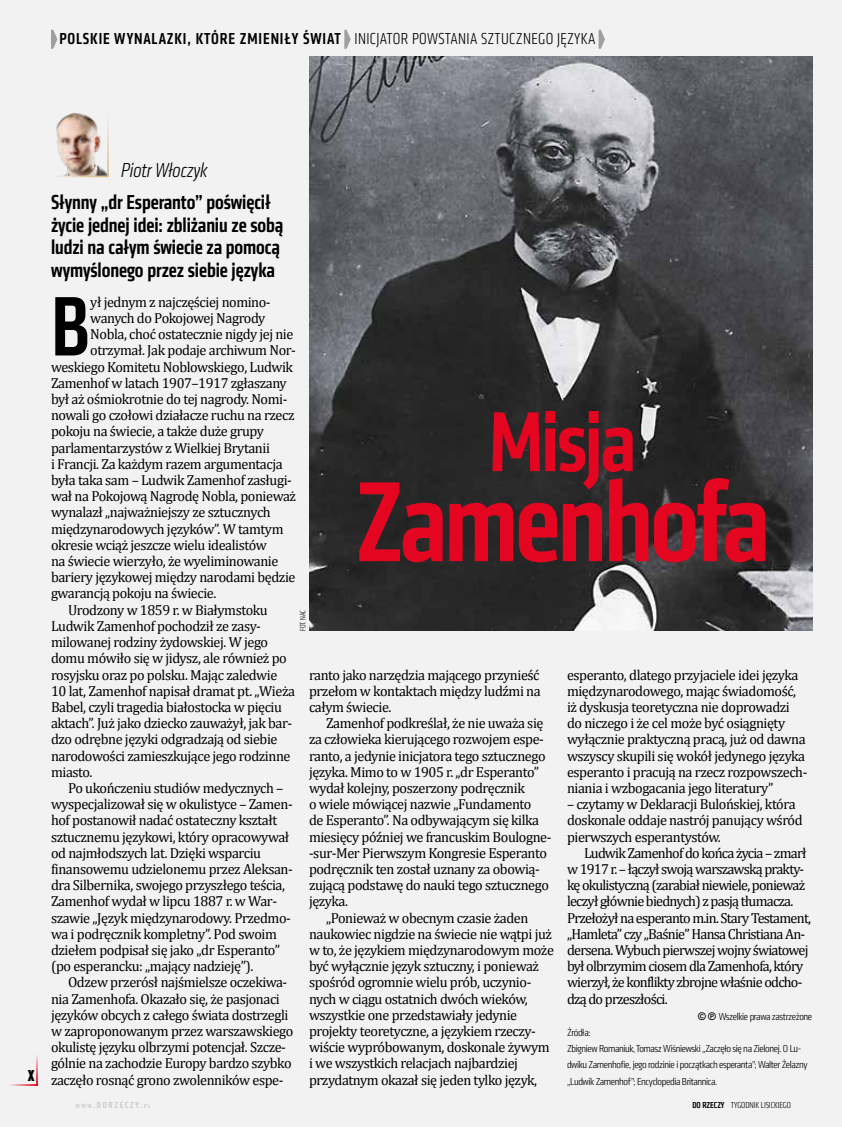
<style>
.page{position:relative;width:842px;height:1127px;background:#f2f2f2}
.page>*{position:absolute;margin:0;border:0;box-sizing:border-box;transform-origin:0 0}
.t1{font:500 condensed 118.2px "Klavika";letter-spacing:-.025em;color:#e40521}
.t2{font:500 condensed 88.2px "Klavika";letter-spacing:-.025em;color:#e40521}
.t3{font:500 condensed 87.45px "Klavika";color:#000}
.t4{font:500 condensed 21px/22.5px "Klavika";letter-spacing:-.005em;color:#000}
.t5{font:italic 300 condensed 21px "Klavika";letter-spacing:-.005em;color:#000}
.t6{font:500 condensed 16.5px "Klavika";letter-spacing:.05em;color:#000}
.t7{font:14.55px/16.2px "Cambria";letter-spacing:-.03em;color:#000}
.t8{font:14.55px/16.2px "Cambria";letter-spacing:-.055em;color:#000}
.t9{font:800 condensed 14.55px "Futura";color:#000;scale:.8 1}
.t10{font:300 condensed 10.5px/16.2px "Klavika";letter-spacing:-.03em;color:#000;scale:1.1 1}
.t11{font:300 condensed 9px "Klavika";letter-spacing:-.005em;color:#000}
.t12{font:500 condensed 9px "Klavika";letter-spacing:.18em;color:#cacaca}
.t13{font:300 condensed 7.95px "Klavika";letter-spacing:-.02em;color:#000}
.s1{font-weight:300}
.s2{font-family:"Arial";font-weight:700;font-stretch:normal}
.s3{font-size:6.3px}
.s4{font-style:inherit}
.s5{font-weight:500}
</style>
<div class="page">
<img style="left:56px;top:113px;width:51px;height:63px">
<hr style="left:51px;top:176px;width:56px;height:1px;background:#d5b376">
<hr style="left:107px;top:113px;width:2px;height:64px;background:#d5b376">
<img style="left:309px;top:56px;width:503px;height:575px">
<hr style="left:37px;top:1053px;width:1px;height:33px;background:#e40521">
<hr style="left:8px;top:1084px;width:30px;height:2px;background:#e40521">
<svg style="left:51px;top:30px;width:6px;height:19px"></svg>
<svg style="left:344px;top:30px;width:7px;height:19px"></svg>
<svg style="left:599px;top:30px;width:6px;height:19px"></svg>
<p class="t6" style="left:60px;top:28px;width:537px">POLSKIE WYNALAZKI, KTÓRE ZMIENIŁY ŚWIAT <span class="s1">INICJATOR POWSTANIA SZTUCZNEGO JĘZYKA</span></p>
<p class="t9" style="left:28px;top:1065px;width:10px">X</p>
<h3 class="t5" style="left:121px;top:159px;width:88px">Piotr Włoczyk</h3>
<h3 class="t4" style="left:51px;top:191px;width:234px">Słynny „dr Esperanto” poświęcił życie jednej idei: zbliżaniu ze sobą ludzi na całym świecie za pomocą wymyślonego przez siebie języka</h3>
<h3 class="t3" style="left:51px;top:271px;width:40px">B</h3>
<p class="t7" style="left:90px;top:294px;width:182px">ył jednym z najczęściej nomino-</p>
<p class="t7" style="left:90px;top:310px;width:177px">wanych do Pokojowej Nagrody</p>
<p class="t7" style="left:90px;top:326px;width:205px">Nobla, choć ostatecznie nigdy jej nie</p>
<p class="t7" style="left:90px;top:342px;width:207px">otrzymał. Jak podaje archiwum Nor-</p>
<p class="t7" style="left:51px;top:358px;width:244px">weskiego Komitetu Noblowskiego, Ludwik</p>
<p class="t7" style="left:51px;top:375px;width:237px">Zamenhof w latach 1907–1917 zgłaszany</p>
<p class="t7" style="left:51px;top:391px;width:238px">był aż ośmiokrotnie do tej nagrody. Nomi-</p>
<p class="t7" style="left:51px;top:407px;width:245px">nowali go czołowi działacze ruchu na rzecz</p>
<p class="t7" style="left:51px;top:423px;width:215px">pokoju na świecie, a także duże grupy</p>
<p class="t7" style="left:51px;top:439px;width:220px">parlamentarzystów z Wielkiej Brytanii</p>
<p class="t7" style="left:51px;top:456px;width:233px">i Francji. Za każdym razem argumentacja</p>
<p class="t7" style="left:51px;top:472px;width:242px">była taka sam – Ludwik Zamenhof zasługi-</p>
<p class="t7" style="left:51px;top:488px;width:246px">wał na Pokojową Nagrodę Nobla, ponieważ</p>
<p class="t7" style="left:51px;top:504px;width:221px">wynalazł „najważniejszy ze sztucznych</p>
<p class="t7" style="left:51px;top:520px;width:234px">międzynarodowych języków”. W tamtym</p>
<p class="t7" style="left:51px;top:537px;width:217px">okresie wciąż jeszcze wielu idealistów</p>
<p class="t7" style="left:51px;top:553px;width:229px">na świecie wierzyło, że wyeliminowanie</p>
<p class="t7" style="left:51px;top:569px;width:246px">bariery językowej między narodami będzie</p>
<p class="t7" style="left:51px;top:585px;width:167px">gwarancją pokoju na świecie.</p>
<p class="t7" style="left:68px;top:601px;width:201px">Urodzony w 1859 r. w Białymstoku</p>
<p class="t7" style="left:51px;top:618px;width:211px">Ludwik Zamenhof pochodził ze zasy-</p>
<p class="t7" style="left:51px;top:634px;width:219px">milowanej rodziny żydowskiej. W jego</p>
<p class="t7" style="left:51px;top:650px;width:237px">domu mówiło się w jidysz, ale również po</p>
<p class="t7" style="left:51px;top:666px;width:228px">rosyjsku oraz po polsku. Mając zaledwie</p>
<p class="t7" style="left:51px;top:682px;width:246px">10 lat, Zamenhof napisał dramat pt. „Wieża</p>
<p class="t7" style="left:51px;top:699px;width:232px">Babel, czyli tragedia białostocka w pięciu</p>
<p class="t7" style="left:51px;top:715px;width:243px">aktach”. Już jako dziecko zauważył, jak bar-</p>
<p class="t7" style="left:51px;top:731px;width:228px">dzo odrębne języki odgradzają od siebie</p>
<p class="t7" style="left:51px;top:747px;width:241px">narodowości zamieszkujące jego rodzinne</p>
<p class="t7" style="left:51px;top:763px;width:43px">miasto.</p>
<p class="t7" style="left:68px;top:780px;width:217px">Po ukończeniu studiów medycznych –</p>
<p class="t7" style="left:51px;top:796px;width:243px">wyspecjalizował się w okulistyce – Zamen-</p>
<p class="t7" style="left:51px;top:812px;width:228px">hof postanowił nadać ostateczny kształt</p>
<p class="t7" style="left:51px;top:828px;width:240px">sztucznemu językowi, który opracowywał</p>
<p class="t7" style="left:51px;top:844px;width:212px">od najmłodszych lat. Dzięki wsparciu</p>
<p class="t7" style="left:51px;top:861px;width:243px">finansowemu udzielonemu przez Aleksan-</p>
<p class="t7" style="left:51px;top:877px;width:236px">dra Silbernika, swojego przyszłego teścia,</p>
<p class="t7" style="left:51px;top:893px;width:228px">Zamenhof wydał w lipcu 1887 r. w War-</p>
<p class="t7" style="left:51px;top:909px;width:241px">szawie „Język międzynarodowy. Przedmo-</p>
<p class="t7" style="left:51px;top:925px;width:227px">wa i podręcznik kompletny”. Pod swoim</p>
<p class="t7" style="left:51px;top:942px;width:230px">dziełem podpisał się jako „dr Esperanto”</p>
<p class="t7" style="left:51px;top:958px;width:204px">(po esperancku: „mający nadzieję”).</p>
<p class="t7" style="left:68px;top:974px;width:221px">Odzew przerósł najśmielsze oczekiwa-</p>
<p class="t7" style="left:51px;top:990px;width:230px">nia Zamenhofa. Okazało się, że pasjonaci</p>
<p class="t7" style="left:51px;top:1006px;width:239px">języków obcych z całego świata dostrzegli</p>
<p class="t7" style="left:51px;top:1023px;width:244px">w zaproponowanym przez warszawskiego</p>
<p class="t7" style="left:51px;top:1039px;width:236px">okulistę języku olbrzymi potencjał. Szcze-</p>
<p class="t7" style="left:51px;top:1055px;width:242px">gólnie na zachodzie Europy bardzo szybko</p>
<p class="t7" style="left:51px;top:1071px;width:234px">zaczęło rosnąć grono zwolenników espe-</p>
<h2 class="t2" style="left:489px;top:386px;width:149px">Misja</h2>
<h1 class="t1" style="left:355px;top:448px;width:416px">Zamenhofa</h1>
<p class="t13" style="left:299px;top:631px;width:23px;rotate:-90deg">FOT. NAC</p>
<p class="t7" style="left:309px;top:666px;width:233px;text-align:justify">ranto jako narzędzia mającego przynieść przełom w kontaktach między ludźmi na całym świecie.</p>
<p class="t7" style="left:326px;top:715px;width:219px">Zamenhof podkreślał, że nie uważa się</p>
<p class="t7" style="left:309px;top:731px;width:236px">za człowieka kierującego rozwojem espe-</p>
<p class="t7" style="left:309px;top:747px;width:238px">ranto, a jedynie inicjatora tego sztucznego</p>
<p class="t7" style="left:309px;top:763px;width:232px">języka. Mimo to w 1905 r. „dr Esperanto”</p>
<p class="t7" style="left:309px;top:780px;width:217px">wydał kolejny, poszerzony podręcznik</p>
<p class="t7" style="left:309px;top:796px;width:224px">o wiele mówiącej nazwie „Fundamento</p>
<p class="t7" style="left:309px;top:812px;width:232px">de Esperanto”. Na odbywającym się kilka</p>
<p class="t7" style="left:309px;top:828px;width:244px">miesięcy później we francuskim Boulogne-</p>
<p class="t7" style="left:309px;top:844px;width:239px">-sur-Mer Pierwszym Kongresie Esperanto</p>
<p class="t7" style="left:309px;top:861px;width:232px">podręcznik ten został uznany za obowią-</p>
<p class="t7" style="left:309px;top:877px;width:241px">zującą podstawę do nauki tego sztucznego</p>
<p class="t7" style="left:309px;top:893px;width:40px">języka.</p>
<p class="t7" style="left:326px;top:909px;width:204px">„Ponieważ w obecnym czasie żaden</p>
<p class="t7" style="left:309px;top:925px;width:244px">naukowiec nigdzie na świecie nie wątpi już</p>
<p class="t7" style="left:309px;top:942px;width:246px">w to, że językiem międzynarodowym może</p>
<p class="t7" style="left:309px;top:958px;width:232px">być wyłącznie język sztuczny, i ponieważ</p>
<p class="t7" style="left:309px;top:974px;width:224px">spośród ogromnie wielu prób, uczynio-</p>
<p class="t7" style="left:309px;top:990px;width:220px">nych w ciągu ostatnich dwóch wieków,</p>
<p class="t7" style="left:309px;top:1006px;width:210px">wszystkie one przedstawiały jedynie</p>
<p class="t7" style="left:309px;top:1023px;width:228px">projekty teoretyczne, a językiem rzeczy-</p>
<p class="t7" style="left:309px;top:1039px;width:242px">wiście wypróbowanym, doskonale żywym</p>
<p class="t7" style="left:309px;top:1055px;width:210px">i we wszystkich relacjach najbardziej</p>
<p class="t7" style="left:309px;top:1071px;width:230px">przydatnym okazał się jeden tylko język,</p>
<p class="t7" style="left:567px;top:666px;width:242px">esperanto, dlatego przyjaciele idei języka międzynarodowego, mając świadomość, iż dyskusja teoretyczna nie doprowadzi do niczego i że cel może być osiągnięty wyłącznie praktyczną pracą, już od dawna wszyscy skupili się wokół jedynego języka esperanto i pracują na rzecz rozpowszech&shy;niania i wzbogacania jego literatury”</p>
<p class="t7" style="left:567px;top:796px;width:237px">– czytamy w Deklaracji Bulońskiej, która doskonale oddaje nastrój panujący wśród pierwszych esperantystów.</p>
<p class="t8" style="left:567px;top:844px;width:246px;text-indent:17px">Ludwik Zamenhof do końca życia – zmarł w 1917 r. – łączył swoją warszawską prakty&shy;kę okulistyczną (zarabiał niewiele, ponieważ leczył głównie biednych) z pasją tłumacza.<br>Przełożył na esperanto m.in. Stary Testament, „Hamleta” czy „Baśnie” Hansa Christiana An&shy;dersena. Wybuch pierwszej wojny światowej był olbrzymim ciosem dla Zamenhofa, który wierzył, że konflikty zbrojne właśnie odcho&shy;dzą do przeszłości.</p>
<p class="t10" style="left:698px;top:1008px;width:105px"><span class="s2">© ℗</span> Wszelkie prawa zastrzeżone</p>
<p class="t10" style="left:567px;top:1024px;width:220px">Źródła:<br>Zbigniew Romaniuk, Tomasz Wiśniewski „Zaczęło się na Zielonej. O Lu&shy;dwiku Zamenhofie, jego rodzinie i początkach esperanta”; Walter Żelazny „Ludwik Zamenhof”; Encyclopedia Britannica.</p>
<p class="t12" style="left:76px;top:1099px;width:77px"><span class="s3">WWW</span><span class="s4">.</span>DORZECZY<span class="s4">.</span><span class="s3">PL</span></p>
<p class="t11" style="left:692px;top:1099px;width:100px"><span class="s5">DO RZECZY</span> TYGODNIK LISICKIEGO</p>
</div>
